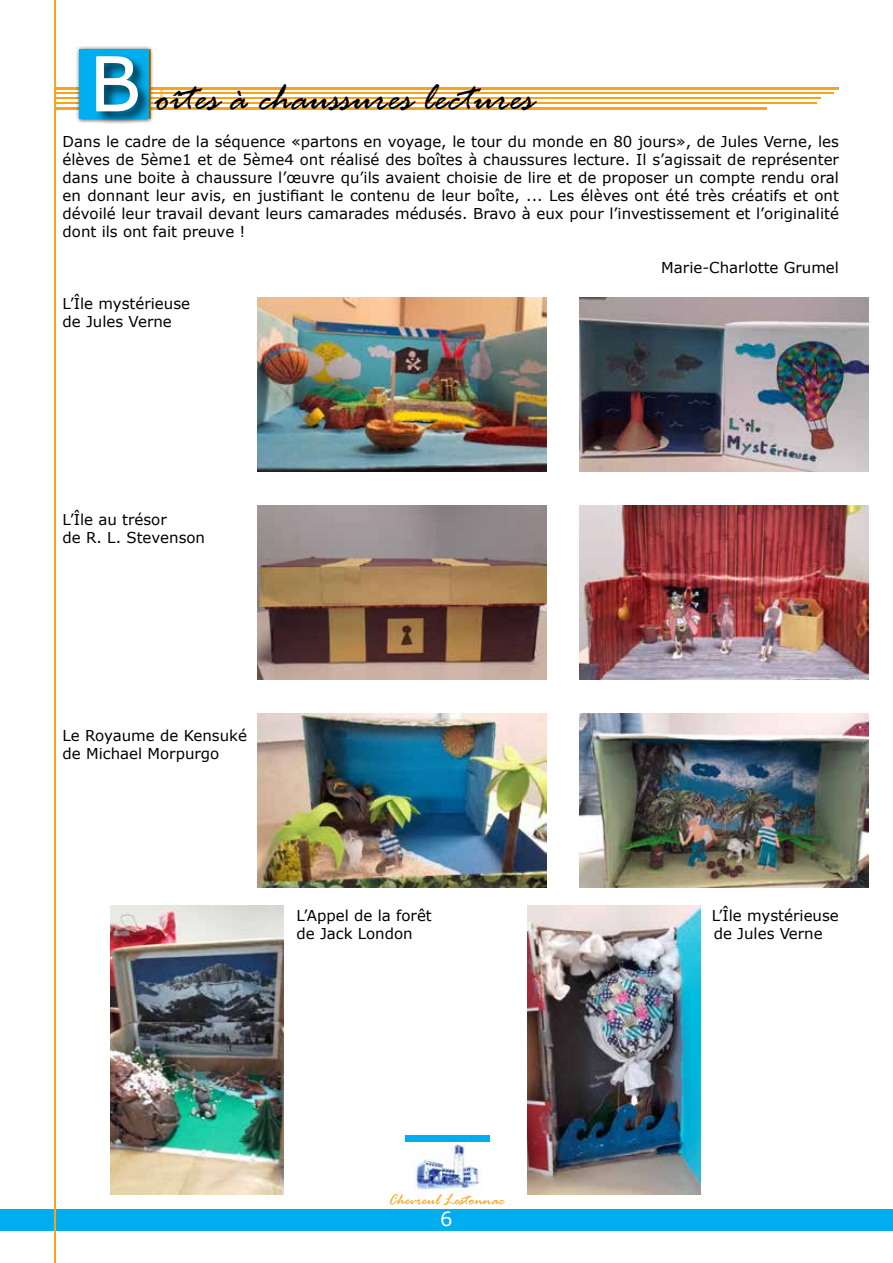
<style>
.page{position:relative;width:893px;height:1263px;background:#fff}
.page>*{position:absolute;margin:0;border:0;box-sizing:border-box;transform-origin:0 0}
.t1{font:italic 42px "Rage";color:#000}
.t2{font:19.5px "MS Reference Sans Serif";color:#fff}
.t3{font:italic 16.5px "Rage";color:#faa21b}
.t4{font:15px/18px "MS Reference Sans Serif";color:#000}
.s1{font-family:"MS Reference Sans Serif";font-style:normal;font-size:75px;color:#fff}
</style>
<div class="page">
<img style="left:258px;top:298px;width:289px;height:173px">
<img style="left:579px;top:298px;width:289px;height:173px">
<img style="left:579px;top:506px;width:289px;height:173px">
<img style="left:110px;top:905px;width:174px;height:289px">
<img style="left:527px;top:905px;width:174px;height:289px">
<img style="left:258px;top:714px;width:289px;height:173px">
<img style="left:579px;top:714px;width:289px;height:173px">
<img style="left:258px;top:506px;width:289px;height:173px">
<div style="left:0;top:1209px;width:893px;height:21px;background:#00aeef"></div>
<div style="left:405px;top:1135px;width:85px;height:7px;background:#00aeef"></div>
<hr style="left:54px;top:0;width:1px;height:1262px;background:#faa21b">
<img style="left:414px;top:1142px;width:68px;height:50px">
<hr style="left:160px;top:88px;width:3px;height:21px;background:#faa21b">
<hr style="left:55px;top:93px;width:778px;height:1px;background:#faa21b">
<hr style="left:55px;top:98px;width:766px;height:1px;background:#faa21b">
<hr style="left:55px;top:103px;width:761px;height:1px;background:#faa21b">
<hr style="left:55px;top:87px;width:784px;height:3px;background:#faa21b">
<hr style="left:55px;top:108px;width:712px;height:2px;background:#faa21b">
<div style="left:75px;top:45px;width:79px;height:79px;background:#000;opacity:.75"></div>
<div style="left:79px;top:49px;width:69px;height:69px;background:#00aeef"></div>
<div style="left:94px;top:54px;width:58px;height:71px;background:#000;opacity:.75"></div>
<h1 class="t1" style="left:89px;top:76px;width:446px"><span class="s1">B</span> oîtes à chaussures lectures</h1>
<p class="t4" style="left:63px;top:132px;width:778px;text-align:justify">Dans le cadre de la séquence «partons en voyage, le tour du monde en 80 jours», de Jules Verne, les élèves de 5ème1 et de 5ème4 ont réalisé des boîtes à chaussures lecture. Il s’agissait de représenter dans une boite à chaussure l’œuvre qu’ils avaient choisie de lire et de proposer un compte rendu oral en donnant leur avis, en justifiant le contenu de leur boîte, ... Les élèves ont été très créatifs et ont dévoilé leur travail devant leurs camarades médusés. Bravo à eux pour l’investissement et l’originalité dont ils ont fait preuve !</p>
<p class="t4" style="left:661px;top:258px;width:179px">Marie-Charlotte Grumel</p>
<p class="t4" style="left:63px;top:294px;width:129px">L’Île mystérieuse de Jules Verne</p>
<p class="t4" style="left:63px;top:510px;width:144px">L’Île au trésor<br>de R. L. Stevenson</p>
<p class="t4" style="left:63px;top:726px;width:186px">Le Royaume de Kensuké de Michael Morpurgo</p>
<p class="t4" style="left:296px;top:906px;width:137px">L’Appel de la forêt</p>
<p class="t4" style="left:712px;top:906px;width:129px">L’Île mystérieuse</p>
<p class="t4" style="left:296px;top:924px;width:118px">de Jack London</p>
<p class="t4" style="left:714px;top:924px;width:110px">de Jules Verne</p>
<p class="t3" style="left:389px;top:1191px;width:117px">Chevreul Lestonnac</p>
<h2 class="t2" style="left:440px;top:1206px;width:14px">6</h2>
</div>
